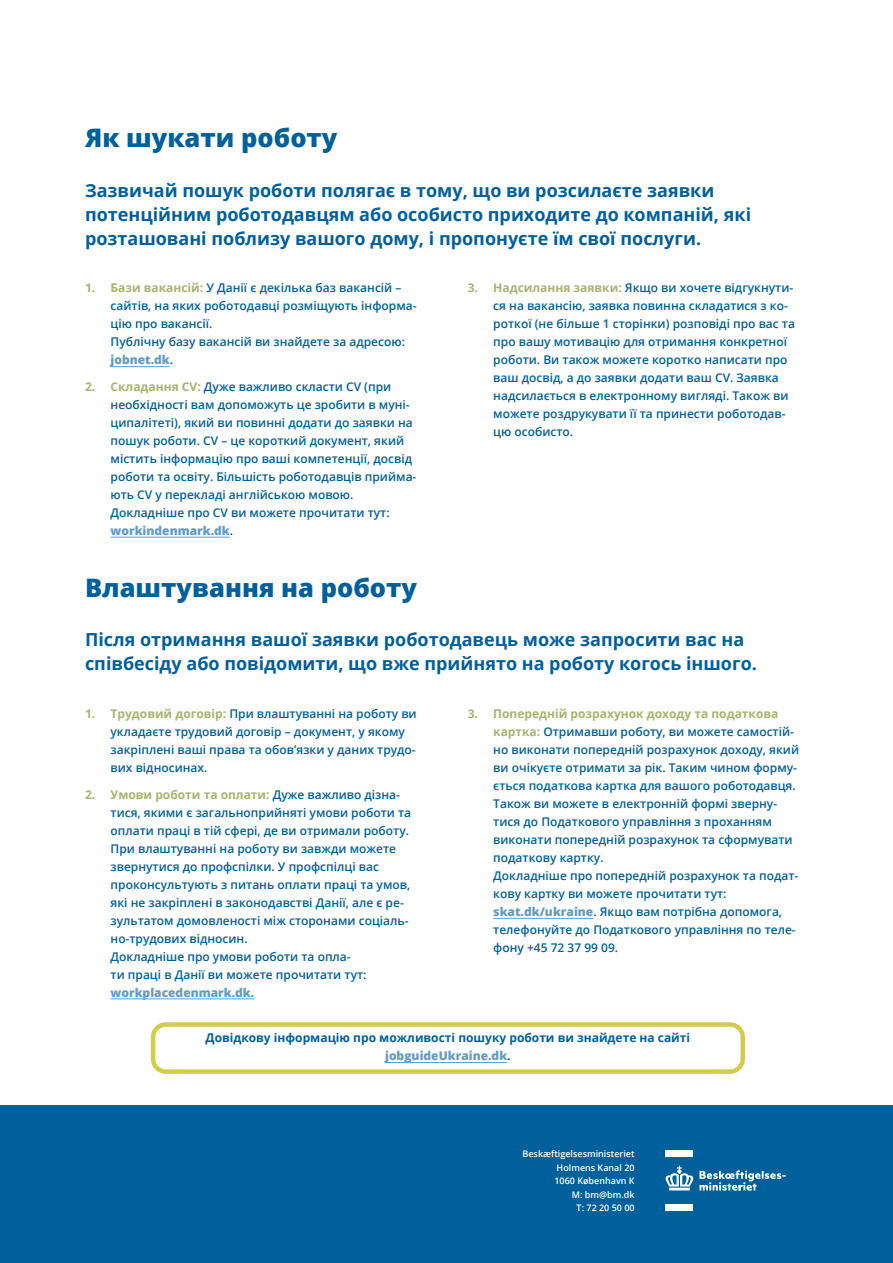
<style>
.page{position:relative;width:893px;height:1263px;background:#fff}
.page>*{position:absolute;margin:0;border:0;box-sizing:border-box;transform-origin:0 0}
.Overskrift{font:800 25.5px "Open Sans";color:#00609c}
.indledende_tekst{font:700 18px/24px "Open Sans";color:#00609c}
.t1{font:600 12px/18px "Open Sans";color:#00609c}
.jobguideukraine_link{font:700 12px/18px "Open Sans";color:#00609c;text-align:center}
.kolofon{font:600 9px "Open Sans";color:#fff}
.s1{font-weight:700;color:#a9b36f}
.s2{font-weight:800;color:#5d9dcc}
</style>
<div class="page">
<hr style="left:111px;top:998px;width:143px;height:1px;background:#5d9dcc">
<hr style="left:493px;top:918px;width:100px;height:1px;background:#5d9dcc">
<hr style="left:111px;top:366px;width:59px;height:1px;background:#5d9dcc">
<hr style="left:111px;top:537px;width:119px;height:1px;background:#5d9dcc">
<div style="left:151px;top:1022px;width:594px;height:52px;border:4px solid #d1cd49;border-radius:13px"></div>
<hr style="left:385px;top:1062px;width:122px;height:1px;background:#5d9dcc">
<div style="left:0;top:1106px;width:893px;height:157px;background:#00609c"></div>
<svg style="left:699px;top:1170px;width:87px;height:20px"></svg>
<div style="left:666px;top:1150px;width:27px;height:7px;background:#fff"></div>
<svg style="left:666px;top:1166px;width:27px;height:24px"></svg>
<div style="left:666px;top:1204px;width:27px;height:7px;background:#fff"></div>
<h2 class="Overskrift" style="left:85px;top:118px;width:254px">Як шукати роботу</h2>
<p class="indledende_tekst" style="left:85px;top:178px;width:668px">Зазвичай пошук роботи полягає в тому, що ви розсилаєте заявки потенційним роботодавцям або особисто приходите до компаній, які розташовані поблизу вашого дому, і пропонуєте їм свої послуги.</p>
<p class="t1" style="left:111px;top:279px;width:308px;text-indent:-26px"><span class="s1">1. Бази вакансій:</span> У Данії є декілька баз вакансій – сайтів, на яких роботодавці розміщують інформа&shy;цію про вакансії.<br>Публічну базу вакансій ви знайдете за адресою: <span class="s2">jobnet.dk</span>.</p>
<p class="t1" style="left:111px;top:377px;width:307px;text-indent:-26px"><span class="s1">2. Складання CV:</span> Дуже важливо скласти CV (при необхідності вам допоможуть це зробити в муні&shy;ципалітеті), який ви повинні додати до заявки на пошук роботи. CV – це короткий документ, який містить інформацію про ваші компетенції, досвід роботи та освіту. Більшість роботодавців прийма&shy;ють CV у перекладі англійською мовою.<br>Докладніше про CV ви можете прочитати тут: <span class="s2">workindenmark.dk</span>.</p>
<p class="t1" style="left:493px;top:279px;width:303px;text-indent:-26px"><span class="s1">3. Надсилання заявки:</span> Якщо ви хочете відгукнути&shy;ся на вакансію, заявка повинна складатися з ко&shy;роткої (не більше 1 сторінки) розповіді про вас та про вашу мотивацію для отримання конкретної роботи. Ви також можете коротко написати про ваш досвід, а до заявки додати ваш CV. Заявка надсилається в електронному вигляді. Також ви можете роздрукувати її та принести роботодав&shy;цю особисто.</p>
<h2 class="Overskrift" style="left:85px;top:568px;width:334px">Влаштування на роботу</h2>
<p class="indledende_tekst" style="left:85px;top:627px;width:673px">Після отримання вашої заявки роботодавець може запросити вас на співбесіду або повідомити, що вже прийнято на роботу когось іншого.</p>
<p class="t1" style="left:111px;top:704px;width:308px;text-indent:-26px"><span class="s1">1. Трудовий договір:</span> При влаштуванні на роботу ви укладаєте трудовий договір – документ, у якому закріплені ваші права та обов’язки у даних трудо&shy;вих відносинах.</p>
<p class="t1" style="left:111px;top:785px;width:302px;text-indent:-26px"><span class="s1">2. Умови роботи та оплати:</span> Дуже важливо дізна&shy;тися, якими є загальноприйняті умови роботи та оплати праці в тій сфері, де ви отримали роботу.<br>При влаштуванні на роботу ви завжди можете звернутися до профспілки. У профспілці вас проконсультують з питань оплати праці та умов, які не закріплені в законодавстві Данії, але є ре&shy;зультатом домовленості між сторонами соціаль&shy;но-трудових відносин.<br>Докладніше про умови роботи та опла-<br>ти праці в Данії ви можете прочитати тут: <span class="s2">workplacedenmark.dk.</span></p>
<p class="t1" style="left:493px;top:704px;width:307px;text-indent:-26px"><span class="s1">3. Попередній розрахунок доходу та податкова картка:</span> Отримавши роботу, ви можете самостій&shy;но виконати попередній розрахунок доходу, який ви очікуєте отримати за рік. Таким чином форму&shy;ється податкова картка для вашого роботодавця.<br>Також ви можете в електронній формі зверну&shy;тися до Податкового управління з проханням виконати попередній розрахунок та сформувати податкову картку.<br>Докладніше про попередній розрахунок та подат&shy;кову картку ви можете прочитати тут: <span class="s2">skat.dk/ukraine</span>. Якщо вам потрібна допомога, телефонуйте до Податкового управління по теле&shy;фону +45 72 37 99 09.</p>
<p class="jobguideukraine_link" style="left:206px;top:1028px;width:486px">Довідкову інформацію про можливості пошуку роботи ви знайдете на сайті <span class="s2">jobguideUkraine.dk</span>.</p>
<p class="kolofon" style="left:522px;top:1148px;width:114px">Beskæftigelsesministeriet</p>
<p class="kolofon" style="left:557px;top:1161px;width:80px">Holmens Kanal 20</p>
<p class="kolofon" style="left:554px;top:1175px;width:82px">1060 København K</p>
<p class="kolofon" style="left:572px;top:1188px;width:64px">M: bm@bm.dk</p>
<p class="kolofon" style="left:577px;top:1202px;width:60px">T: 72 20 50 00</p>
</div>
